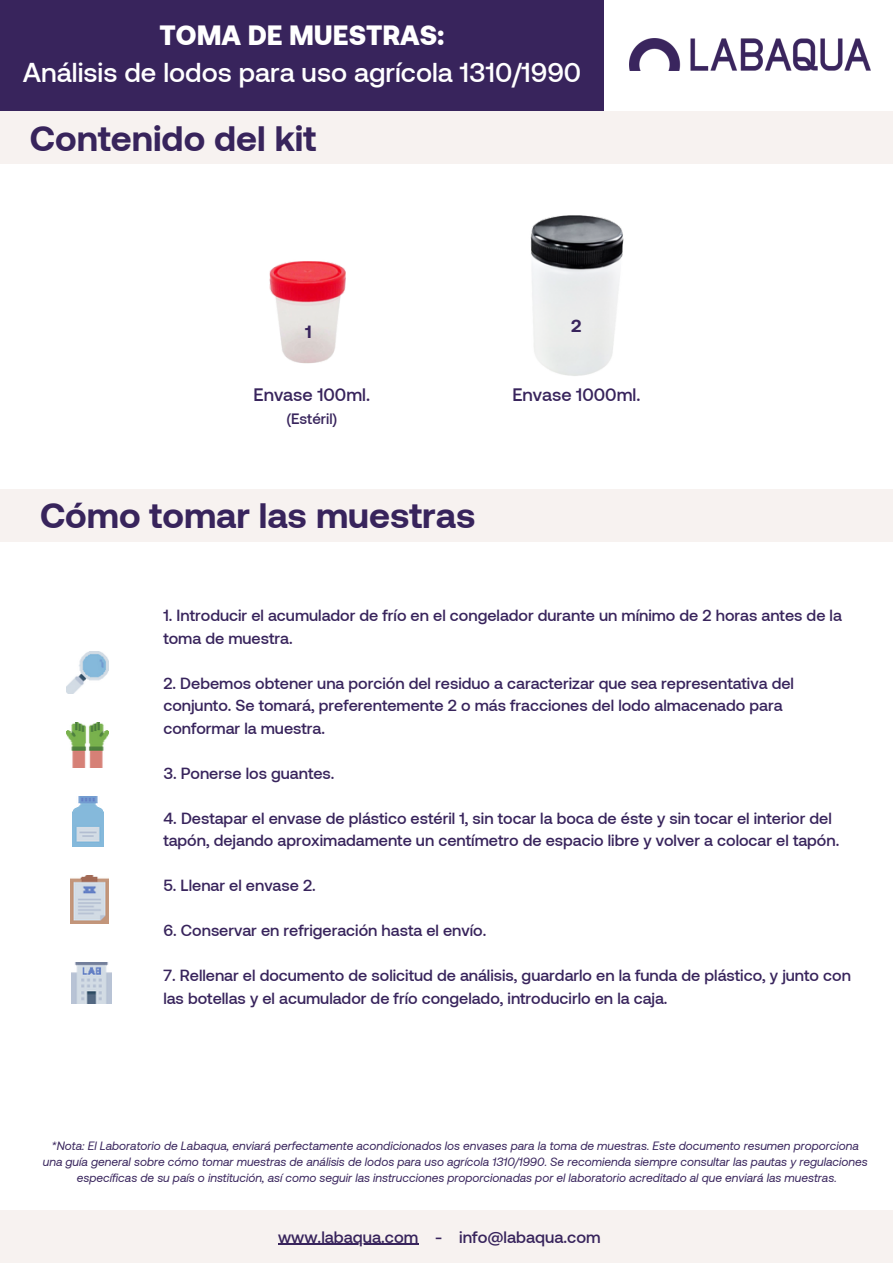
<style>
.page{position:relative;width:893px;height:1264px;background:#fff}
.page>*{position:absolute;margin:0;border:0;box-sizing:border-box;transform-origin:0 0}
.t1{font:700 36px "Aeonik";color:#38245c}
.t2{font:500 27.15px "Aeonik";color:#fff}
.t3{font:900 27.15px "Aeonik";color:#fff}
.t4{font:500 18px "Aeonik";color:#38245c}
.t5{font:700 18px "Aeonik";color:#38245c}
.t6{font:500 16.5px "Aeonik";color:#38245c}
.t7{font:500 16.05px/22.5px "Aeonik";color:#38245c}
.t8{font:500 15px "Aeonik";color:#38245c}
.t9{font:italic 12px "Aeonik";color:#38245c}
</style>
<div class="page">
<div style="left:0;top:1210px;width:892px;height:52px;background:#f7f2f0"></div>
<hr style="left:278px;top:1243px;width:140px;height:1px;background:#38245c">
<img style="left:629px;top:39px;width:241px;height:31px">
<div style="left:0;top:0;width:603px;height:111px;background:#38245c"></div>
<div style="left:0;top:111px;width:892px;height:52px;background:#f7f2f0"></div>
<div style="left:0;top:490px;width:892px;height:52px;background:#f7f2f0"></div>
<img style="left:530px;top:215px;width:94px;height:161px">
<img style="left:269px;top:261px;width:77px;height:103px">
<img style="left:67px;top:651px;width:41px;height:42px">
<img style="left:67px;top:722px;width:41px;height:45px">
<img style="left:73px;top:796px;width:30px;height:50px">
<img style="left:71px;top:962px;width:41px;height:41px">
<img style="left:70px;top:875px;width:39px;height:48px">
<p class="t3" style="left:160px;top:18px;width:286px">TOMA DE MUESTRAS:</p>
<p class="t2" style="left:23px;top:55px;width:559px">Análisis de lodos para uso agrícola 1310/1990</p>
<p class="t1" style="left:30px;top:115px;width:288px">Contenido del kit</p>
<p class="t5" style="left:305px;top:320px;width:8px">1</p>
<p class="t5" style="left:571px;top:314px;width:12px">2</p>
<p class="t4" style="left:253px;top:383px;width:118px">Envase 100ml.</p>
<p class="t4" style="left:512px;top:383px;width:129px">Envase 1000ml.</p>
<p class="t8" style="left:286px;top:409px;width:52px">(Estéril)</p>
<p class="t1" style="left:40px;top:492px;width:437px">Cómo tomar las muestras</p>
<p class="t7" style="left:163px;top:603px;width:680px">1. Introducir el acumulador de frío en el congelador durante un mínimo de 2 horas antes de la toma de muestra.</p>
<p class="t7" style="left:163px;top:671px;width:632px">2. Debemos obtener una porción del residuo a caracterizar que sea representativa del conjunto. Se tomará, preferentemente 2 o más fracciones del lodo almacenado para conformar la muestra.</p>
<p class="t7" style="left:163px;top:761px;width:173px">3. Ponerse los guantes.</p>
<p class="t7" style="left:163px;top:806px;width:677px">4. Destapar el envase de plástico estéril 1, sin tocar la boca de éste y sin tocar el interior del tapón, dejando aproximadamente un centímetro de espacio libre y volver a colocar el tapón.</p>
<p class="t7" style="left:163px;top:873px;width:154px">5. Llenar el envase 2.</p>
<p class="t7" style="left:163px;top:918px;width:324px">6. Conservar en refrigeración hasta el envío.</p>
<p class="t7" style="left:163px;top:963px;width:689px">7. Rellenar el documento de solicitud de análisis, guardarlo en la funda de plástico, y junto con las botellas y el acumulador de frío congelado, introducirlo en la caja.</p>
<p class="t9" style="left:52px;top:1137px;width:808px">*Nota: El Laboratorio de Labaqua, enviará perfectamente acondicionados los envases para la toma de muestras. Este documento resumen proporciona</p>
<p class="t9" style="left:43px;top:1153px;width:826px">una guía general sobre cómo tomar muestras de análisis de lodos para uso agrícola 1310/1990. Se recomienda siempre consultar las pautas y regulaciones</p>
<p class="t9" style="left:77px;top:1169px;width:761px">específicas de su país o institución, así como seguir las instrucciones proporcionadas por el laboratorio acreditado al que enviará las muestras.</p>
<p class="t6" style="left:278px;top:1226px;width:324px">www.labaqua.com - info@labaqua.com</p>
</div>
